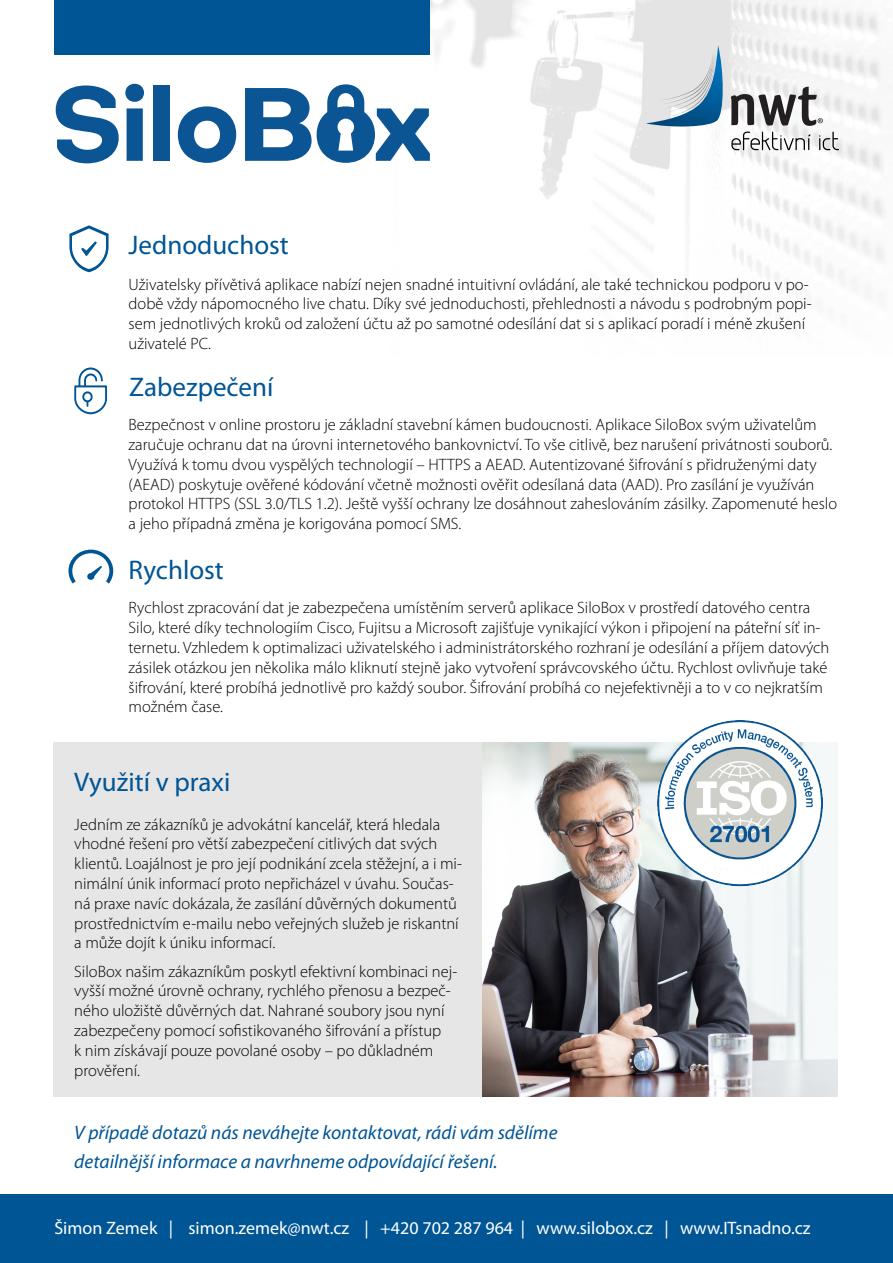
<style>
.page{position:relative;width:893px;height:1263px;background:#fff}
.page>*{position:absolute;margin:0;border:0;box-sizing:border-box;transform-origin:0 0}
.t1{font:27px "Myriad Pro";color:#005595}
.t2{font:italic 19.5px "Myriad Pro";color:#005595}
.t3{font:18px "Myriad Pro";color:#fff}
.t4{font:300 16.5px/19.8px "Myriad Pro";color:#000}
</style>
<div class="page">
<img style="left:335px;top:0;width:549px;height:285px">
<div style="left:54px;top:0;width:375px;height:54px;background:#005595"></div>
<svg style="left:646px;top:45px;width:78px;height:83px"></svg>
<svg style="left:731px;top:87px;width:92px;height:39px"></svg>
<svg style="left:731px;top:132px;width:79px;height:18px"></svg>
<svg style="left:819px;top:132px;width:20px;height:18px"></svg>
<div style="left:0;top:1195px;width:893px;height:68px;background:#005595"></div>
<svg style="left:56px;top:85px;width:63px;height:78px"></svg>
<svg style="left:125px;top:84px;width:19px;height:77px"></svg>
<div style="left:154px;top:85px;width:16px;height:76px;background:#0b5595"></div>
<svg style="left:178px;top:106px;width:58px;height:57px"></svg>
<svg style="left:245px;top:84px;width:185px;height:79px"></svg>
<svg style="left:68px;top:550px;width:45px;height:34px"></svg>
<svg style="left:69px;top:225px;width:40px;height:47px"></svg>
<svg style="left:74px;top:367px;width:33px;height:47px"></svg>
<div style="left:53px;top:743px;width:429px;height:354px;background:#e6e6e6"></div>
<img style="left:483px;top:743px;width:355px;height:354px">
<img style="left:656px;top:720px;width:167px;height:166px">
<p class="t1" style="left:129px;top:228px;width:162px">Jednoduchost</p>
<p class="t4" style="left:129px;top:274px;width:684px">Uživatelsky přívětivá aplikace nabízí nejen snadné intuitivní ovládání, ale také technickou podporu v po&shy;době vždy nápomocného live chatu. Díky své jednoduchosti, přehlednosti a návodu s podrobným popi&shy;sem jednotlivých kroků od založení účtu až po samotné odesílání dat si s aplikací poradí i méně zkušení uživatelé PC.</p>
<p class="t1" style="left:129px;top:370px;width:146px">Zabezpečení</p>
<p class="t4" style="left:129px;top:415px;width:710px">Bezpečnost v online prostoru je základní stavební kámen budoucnosti. Aplikace SiloBox svým uživatelům zaručuje ochranu dat na úrovni internetového bankovnictví. To vše citlivě, bez narušení privátnosti souborů.<br>Využívá k tomu dvou vyspělých technologií – HTTPS a AEAD. Autentizované šifrování s přidruženými daty (AEAD) poskytuje ověřené kódování včetně možnosti ověřit odesílaná data (AAD). Pro zasílání je využíván protokol HTTPS (SSL 3.0/TLS 1.2). Ještě vyšší ochrany lze dosáhnout zaheslováním zásilky. Zapomenuté heslo a jeho případná změna je korigována pomocí SMS.</p>
<p class="t1" style="left:129px;top:553px;width:97px">Rychlost</p>
<p class="t4" style="left:129px;top:598px;width:702px">Rychlost zpracování dat je zabezpečena umístěním serverů aplikace SiloBox v prostředí datového centra Silo, které díky technologiím Cisco, Fujitsu a Microsoft zajišťuje vynikající výkon i připojení na páteřní síť in&shy;ternetu. Vzhledem k optimalizaci uživatelského i administrátorského rozhraní je odesílání a příjem datových zásilek otázkou jen několika málo kliknutí stejně jako vytvoření správcovského účtu. Rychlost ovlivňuje také šifrování, které probíhá jednotlivě pro každý soubor. Šifrování probíhá co nejefektivněji a to v co nejkratším možném čase.</p>
<p class="t1" style="left:74px;top:765px;width:158px">Využití v praxi</p>
<p class="t4" style="left:74px;top:814px;width:389px">Jedním ze zákazníků je advokátní kancelář, která hledala vhodné řešení pro větší zabezpečení citlivých dat svých klientů. Loajálnost je pro její podnikání zcela stěžejní, a i mi&shy;nimální únik informací proto nepřicházel v úvahu. Součas&shy;ná praxe navíc dokázala, že zasílání důvěrných dokumentů prostřednictvím e-mailu nebo veřejných služeb je riskantní a může dojít k úniku informací.</p>
<p class="t4" style="left:74px;top:961px;width:384px">SiloBox našim zákazníkům poskytl efektivní kombinaci nej&shy;vyšší možné úrovně ochrany, rychlého přenosu a bezpeč&shy;ného uložiště důvěrných dat. Nahrané soubory jsou nyní zabezpečeny pomocí sofistikovaného šifrování a přístup<br>k nim získávají pouze povolané osoby – po důkladném prověření.</p>
<p class="t2" style="left:74px;top:1120px;width:485px">V případě dotazů nás neváhejte kontaktovat, rádi vám sdělíme</p>
<p class="t2" style="left:74px;top:1149px;width:425px">detailnější informace a navrhneme odpovídající řešení.</p>
<p class="t3" style="left:54px;top:1217px;width:758px">Šimon Zemek | simon.zemek@nwt.cz | +420 702 287 964 | www.silobox.cz | www.ITsnadno.cz</p>
</div>
